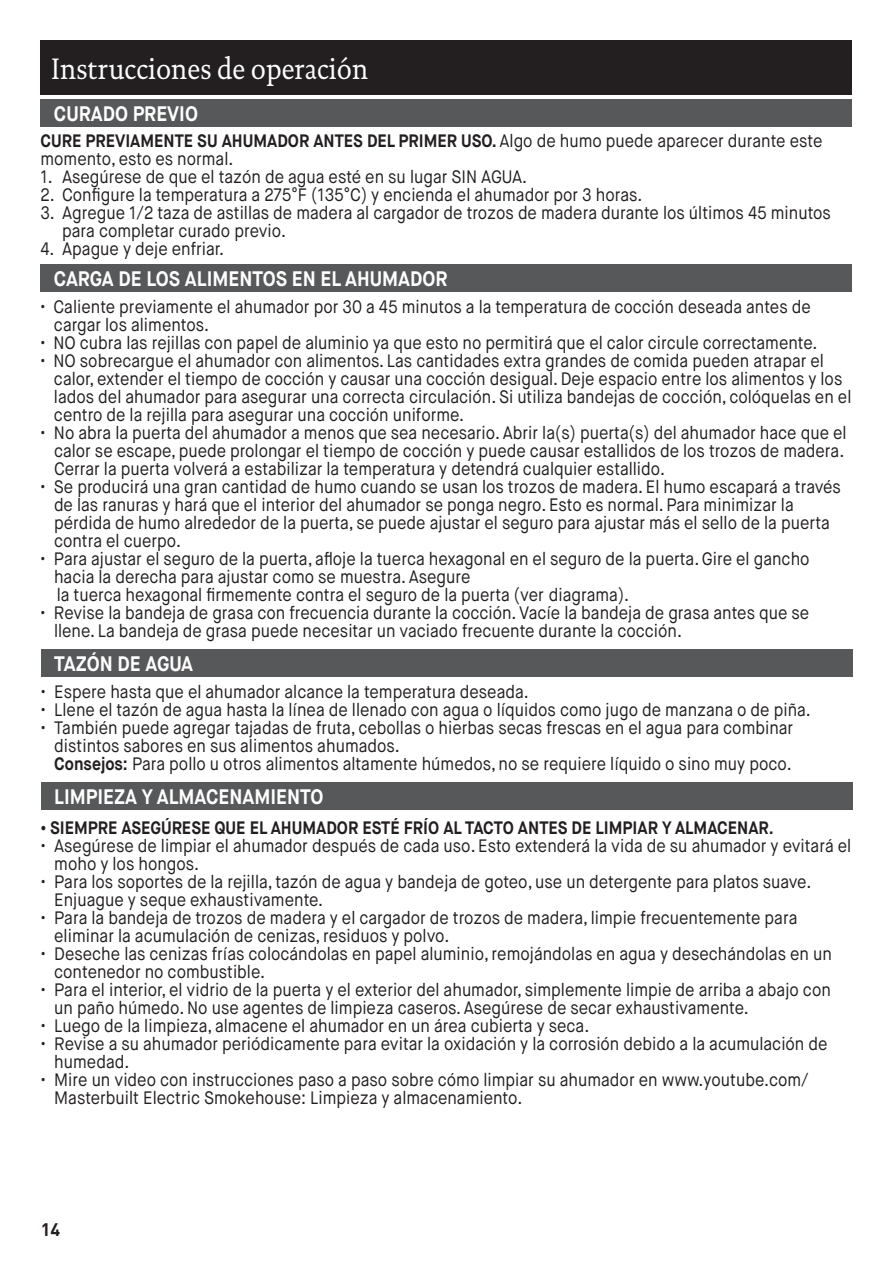
<style>
.page{position:relative;width:893px;height:1263px;background:#fff}
.page>*{position:absolute;margin:0;border:0;box-sizing:border-box;transform-origin:0 0}
.t1{font:30px "DTL Documenta TOT";color:#fff;scale:.9 1}
.t2{font:700 21px "Maison Neue";color:#fff;scale:.9 1}
.t3{font:18px/18px "Maison Neue";color:#231f20;scale:.9 1}
.t4{font:700 18px "Maison Neue";color:#231f20;scale:.9 1}
.t5{font:700 18px "DIN Pro";color:#231f20}
.s1{font-weight:700}
</style>
<div class="page">
<div style="left:40px;top:40px;width:812px;height:54px;background:#231f20"></div>
<div style="left:40px;top:99px;width:812px;height:27px;background:#57585a"></div>
<div style="left:40px;top:264px;width:812px;height:27px;background:#57585a"></div>
<div style="left:41px;top:649px;width:812px;height:27px;background:#57585a"></div>
<div style="left:41px;top:783px;width:812px;height:27px;background:#57585a"></div>
<p class="t1" style="left:51px;top:51px;width:354px">Instrucciones de operación</p>
<p class="t2" style="left:54px;top:100px;width:162px">CURADO PREVIO</p>
<p class="t3" style="left:40px;top:132px;width:870px"><span class="s1">CURE PREVIAMENTE SU AHUMADOR ANTES DEL PRIMER USO.</span> Algo de humo puede aparecer durante este momento, esto es normal.</p>
<p class="t3" style="left:40px;top:168px;width:542px">1. Asegúrese de que el tazón de agua esté en su lugar SIN AGUA.</p>
<p class="t3" style="left:40px;top:186px;width:670px">2. Configure la temperatura a 275°F (135°C) y encienda el ahumador por 3 horas.</p>
<p class="t3" style="left:62px;top:204px;width:856px;text-indent:-22px">3. Agregue 1/2 taza de astillas de madera al cargador de trozos de madera durante los últimos 45 minutos para completar curado previo.</p>
<p class="t3" style="left:40px;top:240px;width:206px">4. Apague y deje enfriar.</p>
<p class="t2" style="left:54px;top:265px;width:439px">CARGA DE LOS ALIMENTOS EN EL AHUMADOR</p>
<p class="t3" style="left:54px;top:298px;width:842px;text-indent:-13px">• Caliente previamente el ahumador por 30 a 45 minutos a la temperatura de cocción deseada antes de cargar los alimentos.</p>
<p class="t3" style="left:40px;top:334px;width:865px">• NO cubra las rejillas con papel de aluminio ya que esto no permitirá que el calor circule correctamente.</p>
<p class="t3" style="left:54px;top:352px;width:887px;text-indent:-13px">• NO sobrecargue el ahumador con alimentos. Las cantidades extra grandes de comida pueden atrapar el calor, extender el tiempo de cocción y causar una cocción desigual. Deje espacio entre los alimentos y los lados del ahumador para asegurar una correcta circulación. Si utiliza bandejas de cocción, colóquelas en el centro de la rejilla para asegurar una cocción uniforme.</p>
<p class="t3" style="left:54px;top:424px;width:882px;text-indent:-14px">• No abra la puerta del ahumador a menos que sea necesario. Abrir la(s) puerta(s) del ahumador hace que el calor se escape, puede prolongar el tiempo de cocción y puede causar estallidos de los trozos de madera.<br>Cerrar la puerta volverá a estabilizar la temperatura y detendrá cualquier estallido.</p>
<p class="t3" style="left:54px;top:478px;width:876px;text-indent:-14px">• Se producirá una gran cantidad de humo cuando se usan los trozos de madera. El humo escapará a través de las ranuras y hará que el interior del ahumador se ponga negro. Esto es normal. Para minimizar la pérdida de humo alrededor de la puerta, se puede ajustar el seguro para ajustar más el sello de la puerta contra el cuerpo.</p>
<p class="t3" style="left:54px;top:550px;width:841px;text-indent:-14px">• Para ajustar el seguro de la puerta, afloje la tuerca hexagonal en el seguro de la puerta. Gire el gancho hacia la derecha para ajustar como se muestra. Asegure</p>
<p class="t3" style="left:57px;top:586px;width:638px">la tuerca hexagonal firmemente contra el seguro de la puerta (ver diagrama).</p>
<p class="t3" style="left:54px;top:604px;width:841px;text-indent:-14px">• Revise la bandeja de grasa con frecuencia durante la cocción. Vacíe la bandeja de grasa antes que se llene. La bandeja de grasa puede necesitar un vaciado frecuente durante la cocción.</p>
<p class="t2" style="left:54px;top:650px;width:156px">TAZÓN DE AGUA</p>
<p class="t3" style="left:41px;top:683px;width:544px">• Espere hasta que el ahumador alcance la temperatura deseada.</p>
<p class="t3" style="left:41px;top:701px;width:857px">• Llene el tazón de agua hasta la línea de llenado con agua o líquidos como jugo de manzana o de piña.</p>
<p class="t3" style="left:54px;top:719px;width:823px;text-indent:-13px">• También puede agregar tajadas de fruta, cebollas o hierbas secas frescas en el agua para combinar distintos sabores en sus alimentos ahumados.</p>
<p class="t3" style="left:54px;top:755px;width:821px"><span class="s1">Consejos:</span> Para pollo u otros alimentos altamente húmedos, no se requiere líquido o sino muy poco.</p>
<p class="t2" style="left:54px;top:784px;width:301px">LIMPIEZA Y ALMACENAMIENTO</p>
<p class="t4" style="left:41px;top:816px;width:816px">• SIEMPRE ASEGÚRESE QUE EL AHUMADOR ESTÉ FRÍO AL TACTO ANTES DE LIMPIAR Y ALMACENAR.</p>
<p class="t3" style="left:54px;top:837px;width:887px;text-indent:-13px">• Asegúrese de limpiar el ahumador después de cada uso. Esto extenderá la vida de su ahumador y evitará el moho y los hongos.</p>
<p class="t3" style="left:54px;top:873px;width:843px;text-indent:-13px">• Para los soportes de la rejilla, tazón de agua y bandeja de goteo, use un detergente para platos suave.<br>Enjuague y seque exhaustivamente.</p>
<p class="t3" style="left:54px;top:909px;width:827px;text-indent:-13px">• Para la bandeja de trozos de madera y el cargador de trozos de madera, limpie frecuentemente para eliminar la acumulación de cenizas, residuos y polvo.</p>
<p class="t3" style="left:54px;top:945px;width:865px;text-indent:-13px">• Deseche las cenizas frías colocándolas en papel aluminio, remojándolas en agua y desechándolas en un contenedor no combustible.</p>
<p class="t3" style="left:54px;top:981px;width:864px;text-indent:-13px">• Para el interior, el vidrio de la puerta y el exterior del ahumador, simplemente limpie de arriba a abajo con un paño húmedo. No use agentes de limpieza caseros. Asegúrese de secar exhaustivamente.</p>
<p class="t3" style="left:41px;top:1017px;width:611px">• Luego de la limpieza, almacene el ahumador en un área cubierta y seca.</p>
<p class="t3" style="left:54px;top:1035px;width:861px;text-indent:-13px">• Revise a su ahumador periódicamente para evitar la oxidación y la corrosión debido a la acumulación de humedad.</p>
<p class="t3" style="left:54px;top:1071px;width:840px;text-indent:-13px">• Mire un video con instrucciones paso a paso sobre cómo limpiar su ahumador en www.youtube.com/<br>Masterbuilt Electric Smokehouse: Limpieza y almacenamiento.</p>
<p class="t5" style="left:41px;top:1217px;width:21px">14</p>
</div>
